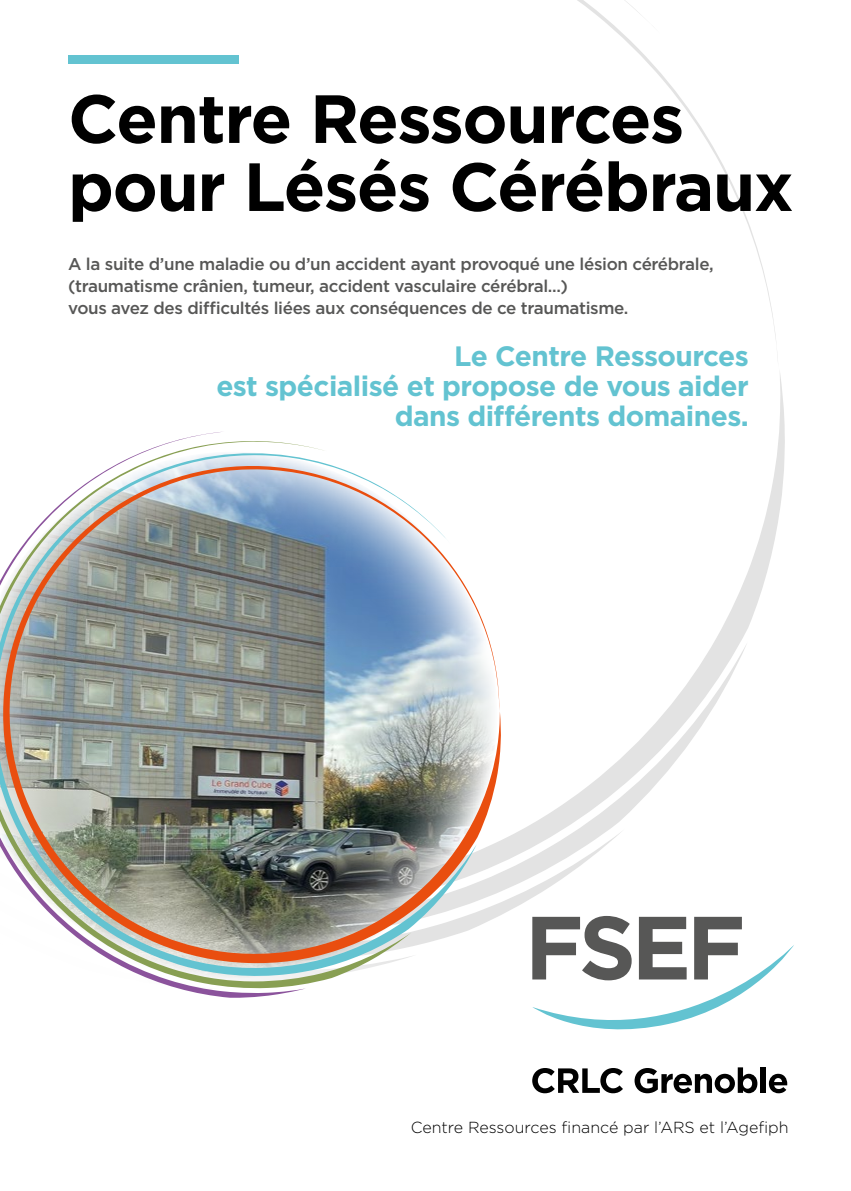
<style>
.page{position:relative;width:851px;height:1191px;background:#fff}
.page>*{position:absolute;margin:0;border:0;box-sizing:border-box;transform-origin:0 0}
.t1{font:700 68px/68px "Gotham";letter-spacing:-.02em;color:#000}
.t2{font:700 28px/30px "Gotham";letter-spacing:-.02em;color:#63c3d1;text-align:right}
.t3{font:500 17px/22px "Gotham";letter-spacing:-.02em;color:#575756}
.t4{font:300 16px "Gotham";color:#000}
</style>
<div class="page">
<svg style="left:624px;top:1px;width:123px;height:816px"></svg>
<svg style="left:501px;top:0;width:123px;height:916px"></svg>
<div style="left:68px;top:55px;width:170px;height:9px;background:#63c3d1"></div>
<svg style="left:476px;top:606px;width:25px;height:321px"></svg>
<svg style="left:411px;top:506px;width:65px;height:451px"></svg>
<img style="left:306px;top:446px;width:105px;height:538px">
<img style="left:0;top:431px;width:306px;height:566px">
<svg style="left:532px;top:916px;width:262px;height:114px"></svg>
<svg style="left:532px;top:1068px;width:91px;height:25px"></svg>
<svg style="left:634px;top:1067px;width:123px;height:26px"></svg>
<div style="left:760px;top:1067px;width:5px;height:25px;background:#000"></div>
<svg style="left:768px;top:1073px;width:19px;height:20px"></svg>
<h1 class="t1" style="left:68px;top:84px;width:727px">Centre Ressources pour Lésés Cérébraux</h1>
<p class="t3" style="left:68px;top:253px;width:647px">A la suite d’une maladie ou d’un accident ayant provoqué une lésion cérébrale, (traumatisme crânien, tumeur, accident vasculaire cérébral...)<br>vous avez des difficultés liées aux conséquences de ce traumatisme.</p>
<h2 class="t2" style="left:216px;top:341px;width:534px">Le Centre Ressources<br>est spécialisé et propose de vous aider dans différents domaines.</h2>
<p class="t4" style="left:410px;top:1117px;width:379px">Centre Ressources financé par l’ARS et l’Agefiph</p>
</div>
